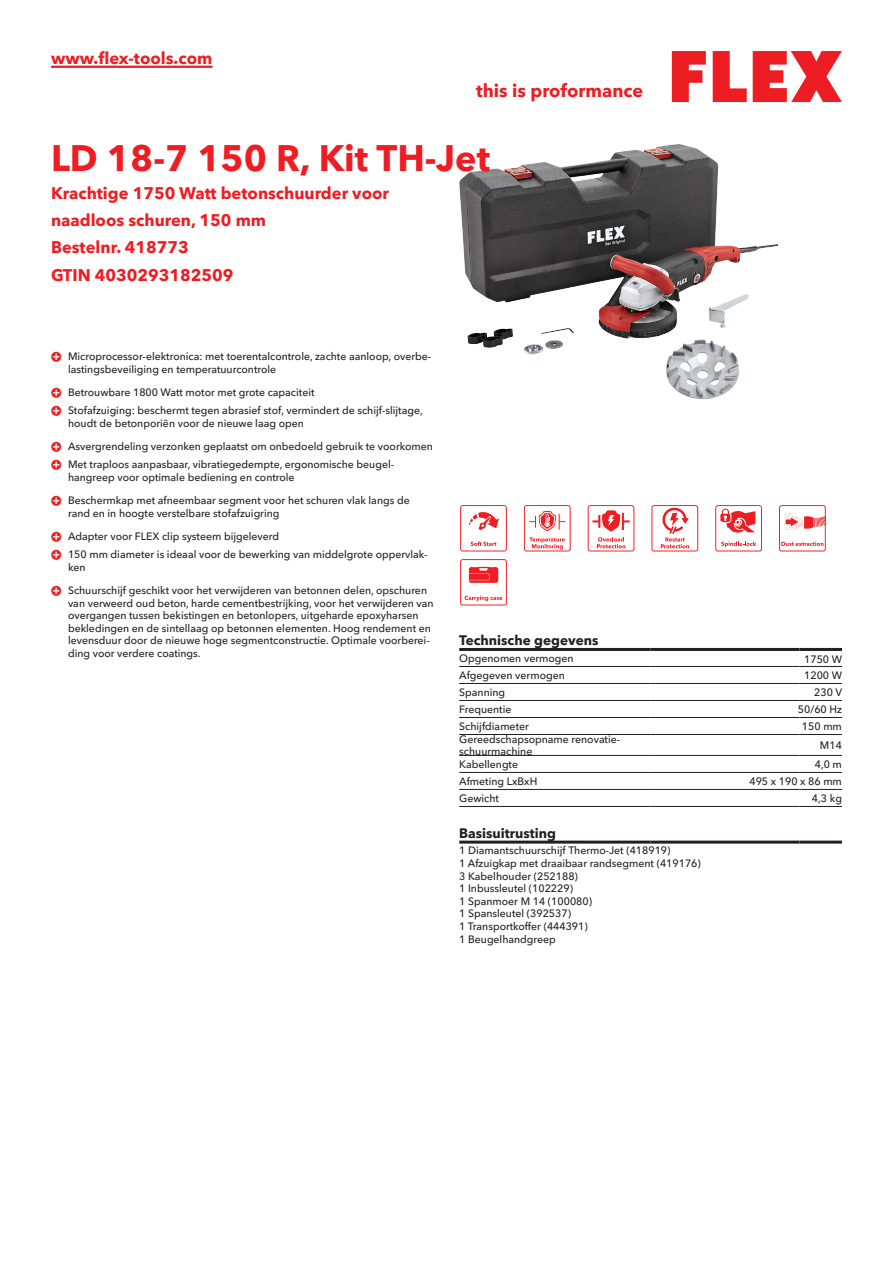
<style>
.page{position:relative;width:893px;height:1263px;background:#fff}
.page>*{position:absolute;margin:0;border:0;box-sizing:border-box;transform-origin:0 0}
.CB_AF_Product-name{font:700 36px "Avenir Next W1 G";color:#ee1d23}
.t1{font:700 18px "Avenir Next W1 G";color:#ee1d23}
.CB_AF_Product-short{font:700 16.5px/27px "Avenir Next W1 G";color:#ee1d23}
.CB_AF_Order-number{font:700 16.5px "Avenir Next W1 G";color:#ee1d23}
.CB_AF_Table-headline{font:700 13.5px "Avenir Next W1 G";color:#231f20}
.CB_AF_Table-specific{font:500 10.5px/12.6px "Avenir Next W1 G";color:#231f20}
</style>
<div class="page">
<svg style="left:672px;top:51px;width:34px;height:51px"></svg>
<svg style="left:713px;top:51px;width:34px;height:51px"></svg>
<svg style="left:753px;top:51px;width:89px;height:51px"></svg>
<hr style="left:51px;top:66px;width:162px;height:2px;background:#ee1d23">
<img style="left:459px;top:144px;width:220px;height:191px">
<hr style="left:459px;top:666px;width:192px;height:1px;background:#231f20">
<hr style="left:651px;top:666px;width:148px;height:1px;background:#231f20">
<hr style="left:799px;top:666px;width:43px;height:1px;background:#231f20">
<hr style="left:459px;top:683px;width:192px;height:1px;background:#231f20">
<hr style="left:651px;top:683px;width:148px;height:1px;background:#231f20">
<hr style="left:799px;top:683px;width:43px;height:1px;background:#231f20">
<hr style="left:459px;top:700px;width:192px;height:1px;background:#231f20">
<hr style="left:651px;top:700px;width:148px;height:1px;background:#231f20">
<hr style="left:799px;top:700px;width:43px;height:1px;background:#231f20">
<hr style="left:459px;top:717px;width:192px;height:1px;background:#231f20">
<hr style="left:651px;top:717px;width:148px;height:1px;background:#231f20">
<hr style="left:799px;top:717px;width:43px;height:1px;background:#231f20">
<hr style="left:459px;top:734px;width:192px;height:1px;background:#231f20">
<hr style="left:651px;top:734px;width:148px;height:1px;background:#231f20">
<hr style="left:799px;top:734px;width:43px;height:1px;background:#231f20">
<hr style="left:459px;top:755px;width:192px;height:1px;background:#231f20">
<hr style="left:651px;top:755px;width:148px;height:1px;background:#231f20">
<hr style="left:799px;top:755px;width:43px;height:1px;background:#231f20">
<hr style="left:459px;top:772px;width:192px;height:1px;background:#231f20">
<hr style="left:651px;top:772px;width:148px;height:1px;background:#231f20">
<hr style="left:799px;top:772px;width:43px;height:1px;background:#231f20">
<hr style="left:459px;top:789px;width:192px;height:1px;background:#231f20">
<hr style="left:651px;top:789px;width:148px;height:1px;background:#231f20">
<hr style="left:799px;top:789px;width:43px;height:1px;background:#231f20">
<hr style="left:459px;top:806px;width:192px;height:1px;background:#231f20">
<hr style="left:651px;top:806px;width:148px;height:1px;background:#231f20">
<hr style="left:799px;top:806px;width:43px;height:1px;background:#231f20">
<hr style="left:459px;top:648px;width:192px;height:3px;background:#231f20">
<hr style="left:651px;top:648px;width:148px;height:3px;background:#231f20">
<hr style="left:799px;top:648px;width:43px;height:3px;background:#231f20">
<hr style="left:459px;top:840px;width:192px;height:3px;background:#231f20">
<hr style="left:651px;top:840px;width:148px;height:3px;background:#231f20">
<hr style="left:799px;top:840px;width:43px;height:3px;background:#231f20">
<svg style="left:460px;top:505px;width:47px;height:46px"></svg>
<svg style="left:524px;top:505px;width:47px;height:46px"></svg>
<svg style="left:588px;top:505px;width:46px;height:46px"></svg>
<svg style="left:651px;top:505px;width:47px;height:46px"></svg>
<svg style="left:715px;top:505px;width:47px;height:46px"></svg>
<svg style="left:779px;top:505px;width:47px;height:46px"></svg>
<svg style="left:460px;top:559px;width:47px;height:46px"></svg>
<h3 class="CB_AF_Product-short" style="left:51px;top:43px;width:163px">www.flex-tools.com</h3>
<h2 class="t1" style="left:476px;top:77px;width:169px">this is proformance</h2>
<p class="CB_AF_Product-name" style="left:51px;top:130px;width:441px">LD 18-7 150 R, Kit TH-Jet</p>
<p class="CB_AF_Product-short" style="left:51px;top:178px;width:340px">Krachtige 1750 Watt betonschuurder voor naadloos schuren, 150 mm</p>
<p class="CB_AF_Order-number" style="left:51px;top:234px;width:139px">Bestelnr. 418773</p>
<p class="CB_AF_Order-number" style="left:51px;top:262px;width:184px">GTIN 4030293182509</p>
<p class="CB_AF_Table-specific" style="left:68px;top:349px;width:365px">Microprocessor-elektronica: met toerentalcontrole, zachte aanloop, overbe&shy;lastingsbeveiliging en temperatuurcontrole</p>
<p class="CB_AF_Table-specific" style="left:68px;top:385px;width:248px">Betrouwbare 1800 Watt motor met grote capaciteit</p>
<p class="CB_AF_Table-specific" style="left:68px;top:403px;width:356px">Stofafzuiging: beschermt tegen abrasief stof, vermindert de schijf-slijtage, houdt de betonporiën voor de nieuwe laag open</p>
<p class="CB_AF_Table-specific" style="left:68px;top:439px;width:366px">Asvergrendeling verzonken geplaatst om onbedoeld gebruik te voorkomen</p>
<p class="CB_AF_Table-specific" style="left:68px;top:457px;width:328px">Met traploos aanpasbaar, vibratiegedempte, ergonomische beugel&shy;hangreep voor optimale bediening en controle</p>
<p class="CB_AF_Table-specific" style="left:68px;top:493px;width:343px">Beschermkap met afneembaar segment voor het schuren vlak langs de rand en in hoogte verstelbare stofafzuigring</p>
<p class="CB_AF_Table-specific" style="left:68px;top:529px;width:213px">Adapter voor FLEX clip systeem bijgeleverd</p>
<p class="CB_AF_Table-specific" style="left:68px;top:547px;width:361px">150 mm diameter is ideaal voor de bewerking van middelgrote oppervlak&shy;ken</p>
<p class="CB_AF_Table-specific" style="left:68px;top:583px;width:367px">Schuurschijf geschikt voor het verwijderen van betonnen delen, opschuren van verweerd oud beton, harde cementbestrijking, voor het verwijderen van overgangen tussen bekistingen en betonlopers, uitgeharde epoxyharsen bekledingen en de sintellaag op betonnen elementen. Hoog rendement en levensduur door de nieuwe hoge segmentconstructie. Optimale voorberei&shy;ding voor verdere coatings.</p>
<p class="CB_AF_Table-headline" style="left:459px;top:630px;width:141px">Technische gegevens</p>
<p class="CB_AF_Table-specific" style="left:459px;top:651px;width:116px">Opgenomen vermogen</p>
<p class="CB_AF_Table-specific" style="left:804px;top:652px;width:39px">1750 W</p>
<p class="CB_AF_Table-specific" style="left:459px;top:668px;width:107px">Afgegeven vermogen</p>
<p class="CB_AF_Table-specific" style="left:804px;top:668px;width:39px">1200 W</p>
<p class="CB_AF_Table-specific" style="left:459px;top:685px;width:48px">Spanning</p>
<p class="CB_AF_Table-specific" style="left:814px;top:685px;width:29px">230 V</p>
<p class="CB_AF_Table-specific" style="left:459px;top:702px;width:54px">Frequentie</p>
<p class="CB_AF_Table-specific" style="left:798px;top:702px;width:46px">50/60 Hz</p>
<p class="CB_AF_Table-specific" style="left:459px;top:719px;width:71px">Schijfdiameter</p>
<p class="CB_AF_Table-specific" style="left:802px;top:719px;width:41px">150 mm</p>
<p class="CB_AF_Table-specific" style="left:459px;top:732px;width:162px">Gereedschapsopname renovatie&shy;schuurmachine</p>
<p class="CB_AF_Table-specific" style="left:820px;top:738px;width:23px">M14</p>
<p class="CB_AF_Table-specific" style="left:459px;top:757px;width:60px">Kabellengte</p>
<p class="CB_AF_Table-specific" style="left:815px;top:757px;width:29px">4,0 m</p>
<p class="CB_AF_Table-specific" style="left:459px;top:774px;width:80px">Afmeting LxBxH</p>
<p class="CB_AF_Table-specific" style="left:749px;top:774px;width:94px">495 x 190 x 86 mm</p>
<p class="CB_AF_Table-specific" style="left:459px;top:791px;width:41px">Gewicht</p>
<p class="CB_AF_Table-specific" style="left:812px;top:791px;width:32px">4,3 kg</p>
<p class="CB_AF_Table-headline" style="left:459px;top:822px;width:98px">Basisuitrusting</p>
<p class="CB_AF_Table-specific" style="left:459px;top:843px;width:243px">1 Diamantschuurschijf Thermo-Jet (418919)<br>1 Afzuigkap met draaibaar randsegment (419176)<br>3 Kabelhouder (252188)<br>1 Inbussleutel (102229)<br>1 Spanmoer M 14 (100080)<br>1 Spansleutel (392537)<br>1 Transportkoffer (444391)<br>1 Beugelhandgreep</p>
</div>
